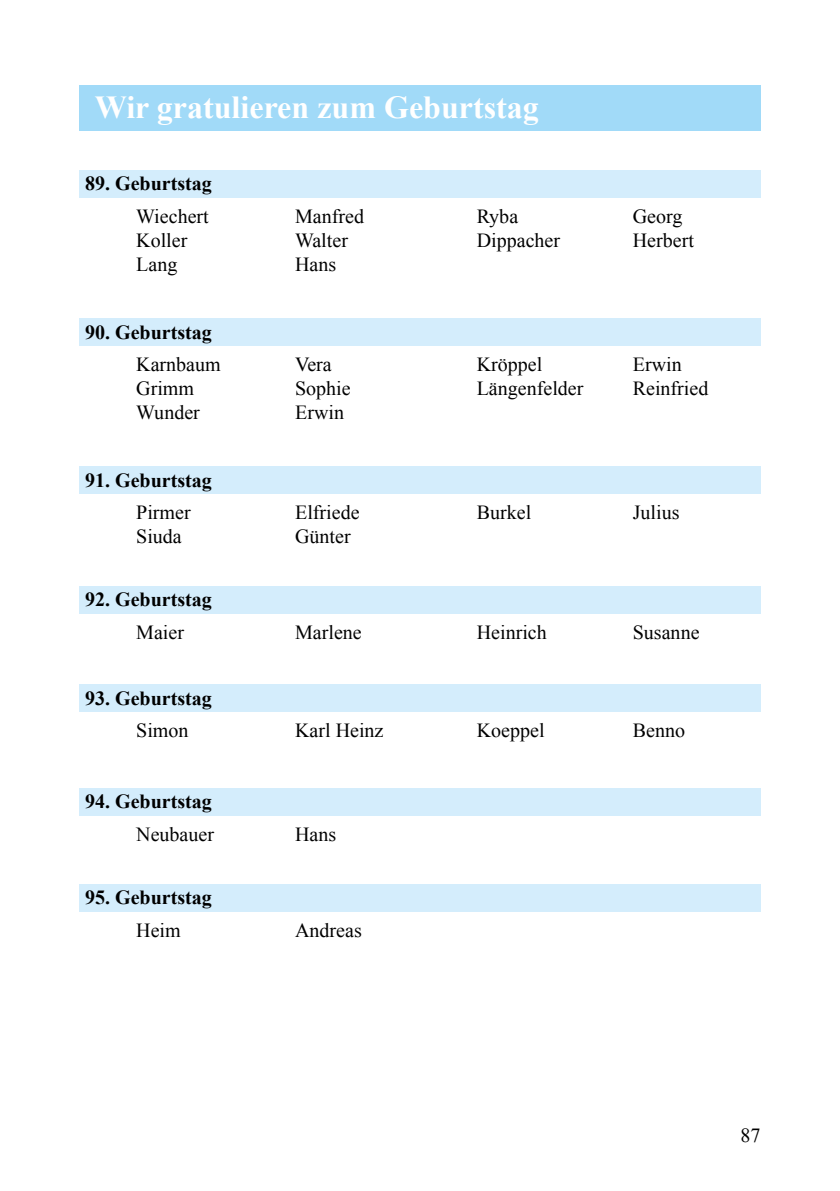
<style>
.page{position:relative;width:840px;height:1191px;background:#fff}
.page>*{position:absolute;margin:0;border:0;box-sizing:border-box;transform-origin:0 0}
.t1{font:700 32px "Times New Roman";color:#fff}
.t2{font:20px "Times New Roman";color:#000}
.t3{font:700 20px "Times New Roman";color:#000}
</style>
<div class="page">
<div style="left:79px;top:170px;width:681px;height:28px;background:#d4edfc"></div>
<div style="left:79px;top:318px;width:681px;height:27px;background:#d4edfc"></div>
<div style="left:79px;top:466px;width:681px;height:28px;background:#d4edfc"></div>
<div style="left:79px;top:586px;width:681px;height:27px;background:#d4edfc"></div>
<div style="left:79px;top:684px;width:681px;height:28px;background:#d4edfc"></div>
<div style="left:79px;top:788px;width:681px;height:27px;background:#d4edfc"></div>
<div style="left:79px;top:884px;width:681px;height:27px;background:#d4edfc"></div>
<div style="left:79px;top:85px;width:681px;height:45px;background:#a1daf8"></div>
<h1 class="t1" style="left:95px;top:85px;width:445px">Wir gratulieren zum Geburtstag</h1>
<p class="t3" style="left:85px;top:170px;width:128px">89. Geburtstag</p>
<p class="t2" style="left:136px;top:203px;width:74px">Wiechert</p>
<p class="t2" style="left:295px;top:203px;width:70px">Manfred</p>
<p class="t2" style="left:476px;top:203px;width:43px">Ryba</p>
<p class="t2" style="left:632px;top:203px;width:51px">Georg</p>
<p class="t2" style="left:136px;top:227px;width:53px">Koller</p>
<p class="t2" style="left:295px;top:227px;width:54px">Walter</p>
<p class="t2" style="left:476px;top:227px;width:85px">Dippacher</p>
<p class="t2" style="left:632px;top:227px;width:63px">Herbert</p>
<p class="t2" style="left:136px;top:251px;width:43px">Lang</p>
<p class="t2" style="left:295px;top:251px;width:43px">Hans</p>
<p class="t3" style="left:85px;top:318px;width:128px">90. Geburtstag</p>
<p class="t2" style="left:136px;top:351px;width:86px">Karnbaum</p>
<p class="t2" style="left:295px;top:351px;width:38px">Vera</p>
<p class="t2" style="left:476px;top:351px;width:67px">Kröppel</p>
<p class="t2" style="left:632px;top:351px;width:50px">Erwin</p>
<p class="t2" style="left:136px;top:375px;width:59px">Grimm</p>
<p class="t2" style="left:295px;top:375px;width:57px">Sophie</p>
<p class="t2" style="left:476px;top:375px;width:108px">Längenfelder</p>
<p class="t2" style="left:632px;top:375px;width:77px">Reinfried</p>
<p class="t2" style="left:136px;top:399px;width:65px">Wunder</p>
<p class="t2" style="left:295px;top:399px;width:50px">Erwin</p>
<p class="t3" style="left:85px;top:466px;width:128px">91. Geburtstag</p>
<p class="t2" style="left:136px;top:499px;width:56px">Pirmer</p>
<p class="t2" style="left:295px;top:499px;width:66px">Elfriede</p>
<p class="t2" style="left:476px;top:499px;width:56px">Burkel</p>
<p class="t2" style="left:632px;top:499px;width:48px">Julius</p>
<p class="t2" style="left:136px;top:523px;width:47px">Siuda</p>
<p class="t2" style="left:295px;top:523px;width:57px">Günter</p>
<p class="t3" style="left:85px;top:586px;width:128px">92. Geburtstag</p>
<p class="t2" style="left:136px;top:618px;width:49px">Maier</p>
<p class="t2" style="left:295px;top:618px;width:68px">Marlene</p>
<p class="t2" style="left:476px;top:618px;width:71px">Heinrich</p>
<p class="t2" style="left:632px;top:618px;width:68px">Susanne</p>
<p class="t3" style="left:85px;top:684px;width:128px">93. Geburtstag</p>
<p class="t2" style="left:136px;top:717px;width:54px">Simon</p>
<p class="t2" style="left:295px;top:717px;width:90px">Karl Heinz</p>
<p class="t2" style="left:476px;top:717px;width:69px">Koeppel</p>
<p class="t2" style="left:632px;top:717px;width:54px">Benno</p>
<p class="t3" style="left:85px;top:788px;width:128px">94. Geburtstag</p>
<p class="t2" style="left:136px;top:820px;width:79px">Neubauer</p>
<p class="t2" style="left:295px;top:820px;width:43px">Hans</p>
<p class="t3" style="left:85px;top:884px;width:128px">95. Geburtstag</p>
<p class="t2" style="left:136px;top:916px;width:46px">Heim</p>
<p class="t2" style="left:295px;top:916px;width:68px">Andreas</p>
<p class="t2" style="left:740px;top:1122px;width:21px">87</p>
</div>
